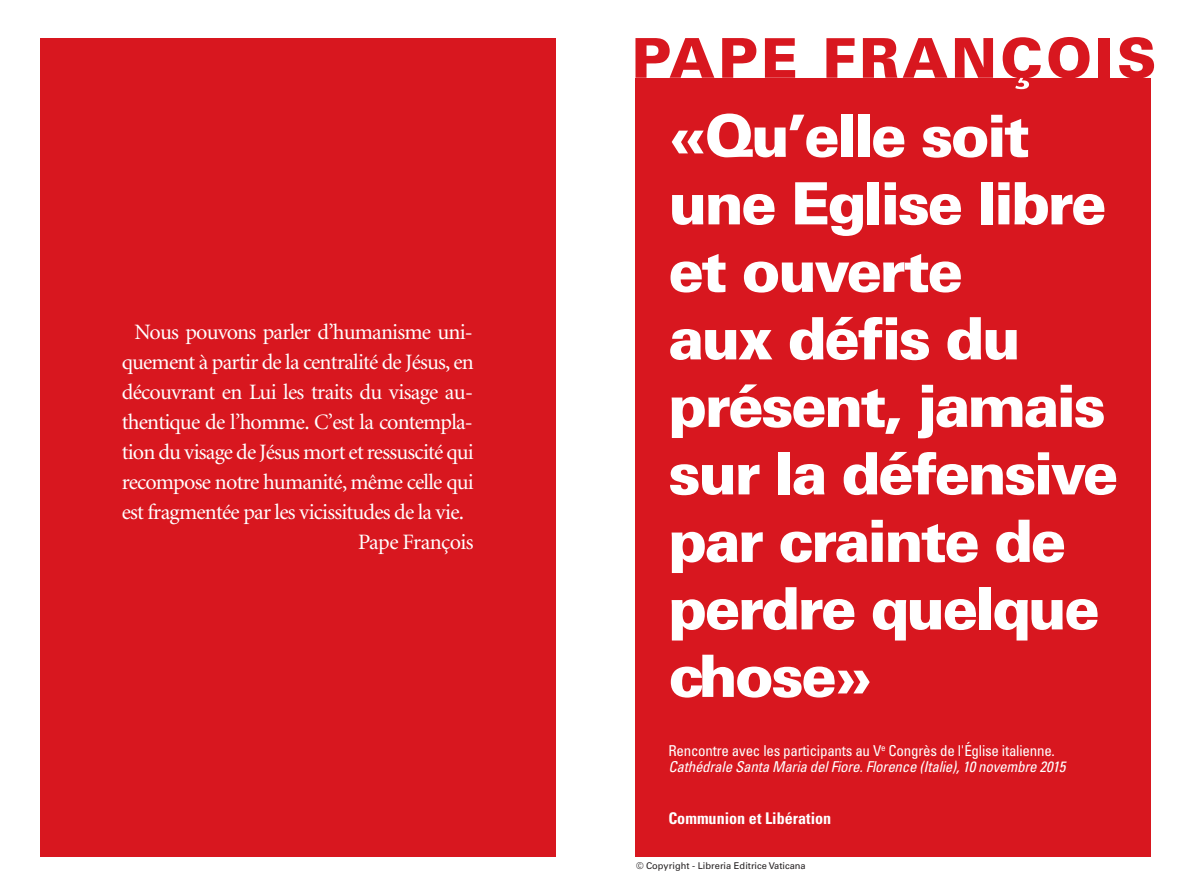
<style>
.page{position:relative;width:1191px;height:893px;background:#fff}
.page>*{position:absolute;margin:0;border:0;box-sizing:border-box;transform-origin:0 0}
.t1{font:900 58.5px/67.5px "Univers";letter-spacing:-.045em;color:#fff}
.t2{font:900 54.9px "Univers";letter-spacing:.06em;color:#d8171f}
.t3{font:22.05px "Minion";letter-spacing:-.035em;color:#fff}
.t4{font:700 condensed 16.05px "Univers";color:#fff}
.t5{font:italic condensed 15px/16.6px "Univers";letter-spacing:-.015em;color:#fff}
.t6{font:9.3px "Univers";color:#231f20}
.s1{font-style:normal}
</style>
<div class="page">
<div style="left:635px;top:78px;width:516px;height:778px;background:#d8171f"></div>
<svg style="left:1015px;top:78px;width:14px;height:11px"></svg>
<div style="left:40px;top:38px;width:515px;height:818px;background:#d8171f"></div>
<p class="t3" style="left:134px;top:324px;width:340px">Nous pouvons parler d’humanisme uni-</p>
<p class="t3" style="left:122px;top:354px;width:353px">quement à partir de la centralité de Jésus, en</p>
<p class="t3" style="left:122px;top:384px;width:353px">découvrant en Lui les traits du visage au-</p>
<p class="t3" style="left:122px;top:414px;width:353px">thentique de l’homme. C’est la contempla-</p>
<p class="t3" style="left:122px;top:444px;width:353px">tion du visage de Jésus mort et ressuscité qui</p>
<p class="t3" style="left:122px;top:474px;width:353px">recompose notre humanité, même celle qui</p>
<p class="t3" style="left:122px;top:504px;width:344px">est fragmentée par les vicissitudes de la vie.</p>
<p class="t3" style="left:358px;top:534px;width:117px">Pape François</p>
<h2 class="t2" style="left:631px;top:38px;width:526px">PAPE FRANÇOIS</h2>
<h1 class="t1" style="left:668px;top:108px;width:452px">«Qu’elle soit une Eglise libre et ouverte<br>aux défis du présent, jamais sur la défensive par crainte de perdre quelque chose»</h1>
<p class="t5" style="left:668px;top:743px;width:399px"><span class="s1">Rencontre avec les participants au V</span><sup>e</sup> <span class="s1">Congrès de l'Église italienne.<br></span>Cathédrale Santa Maria del Fiore. Florence (Italie), 10 novembre 2015</p>
<p class="t4" style="left:668px;top:812px;width:164px">Communion et Libération</p>
<p class="t6" style="left:636px;top:862px;width:171px">© Copyright - Libreria Editrice Vaticana</p>
</div>
